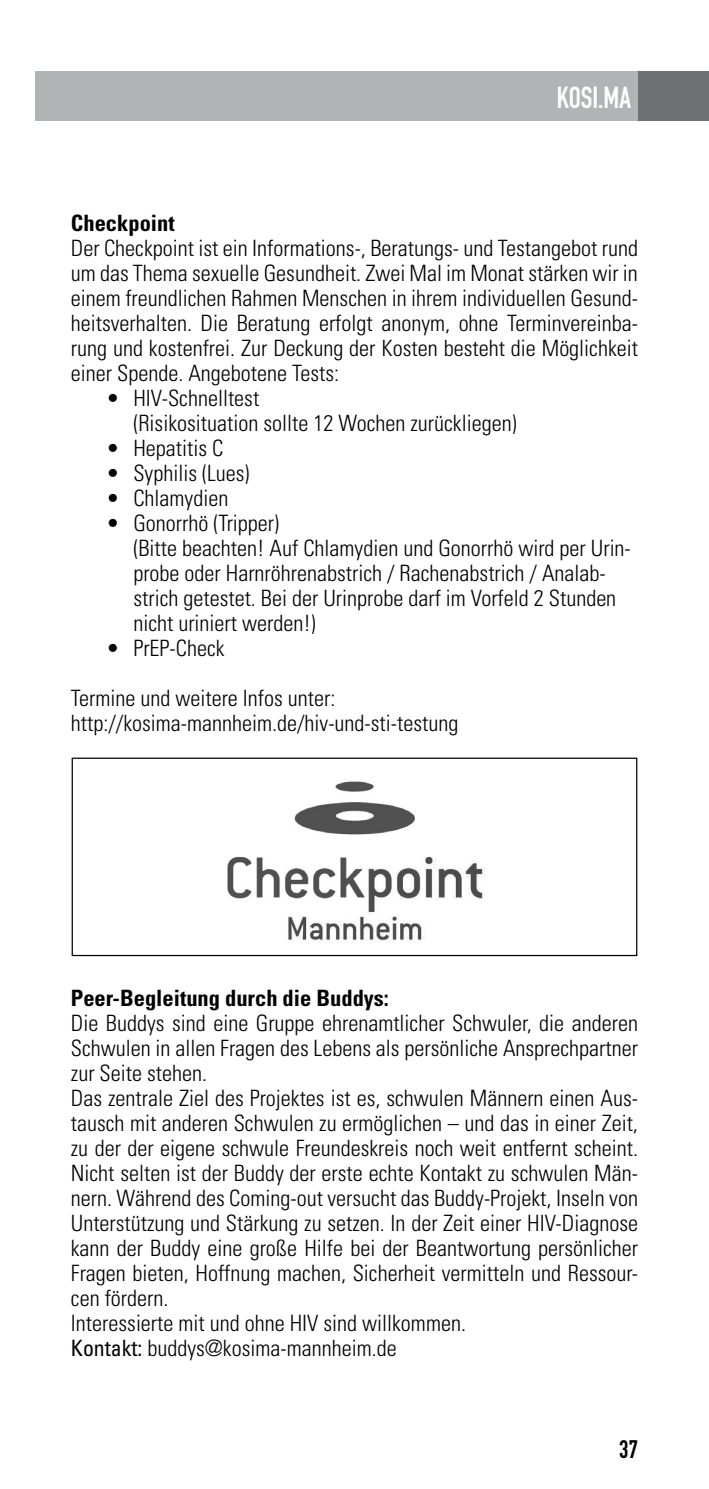
<style>
.page{position:relative;width:709px;height:1489px;background:#fff}
.page>*{position:absolute;margin:0;border:0;box-sizing:border-box;transform-origin:0 0}
.t1{font:30px "DIN Engschrift";color:#fff;scale:.95 1}
.t2{font:25px "DIN Engschrift";color:#000}
.t3{font:300 condensed 22.5px/25px "Univers";color:#000}
.t4{font:700 condensed 22.5px "Univers";color:#000}
.s1{font-weight:400}
</style>
<div class="page">
<div style="left:35px;top:71px;width:674px;height:49px;background:#b1b3b4"></div>
<div style="left:638px;top:71px;width:71px;height:49px;background:#707172"></div>
<img style="left:227px;top:781px;width:257px;height:161px">
<div style="left:72px;top:757px;width:565px;height:199px;border:1px solid #000"></div>
<h1 class="t1" style="left:557px;top:79px;width:79px">KOSI.MA</h1>
<p class="t4" style="left:71px;top:209px;width:105px">Checkpoint</p>
<p class="t3" style="left:71px;top:235px;width:569px;text-align:justify">Der Checkpoint ist ein Informations-, Beratungs- und Testangebot rund um das Thema sexuelle Gesundheit. Zwei Mal im Monat stärken wir in einem freundlichen Rahmen Menschen in ihrem individuellen Gesund&shy;heitsverhalten. Die Beratung erfolgt anonym, ohne Terminvereinba&shy;rung und kostenfrei. Zur Deckung der Kosten besteht die Möglichkeit einer Spende. Angebotene Tests:</p>
<p class="t3" style="left:133px;top:385px;width:385px;text-indent:-27px">• HIV-Schnelltest<br>(Risikosituation sollte 12 Wochen zurückliegen)</p>
<p class="t3" style="left:106px;top:435px;width:119px">• Hepatitis C</p>
<p class="t3" style="left:106px;top:460px;width:145px">• Syphilis (Lues)</p>
<p class="t3" style="left:106px;top:485px;width:124px">• Chlamydien</p>
<p class="t3" style="left:133px;top:510px;width:499px;text-indent:-27px">• Gonorrhö (Tripper)<br>(Bitte beachten! Auf Chlamydien und Gonorrhö wird per Urin&shy;probe oder Harnröhrenabstrich / Rachenabstrich / Analab&shy;strich getestet. Bei der Urinprobe darf im Vorfeld 2 Stunden nicht uriniert werden!)</p>
<p class="t3" style="left:106px;top:635px;width:120px">• PrEP-Check</p>
<p class="t3" style="left:71px;top:685px;width:389px">Termine und weitere Infos unter: http://kosima-mannheim.de/hiv-und-sti-testung</p>
<p class="t4" style="left:71px;top:984px;width:319px">Peer-Begleitung durch die Buddys:</p>
<p class="t3" style="left:71px;top:1010px;width:569px">Die Buddys sind eine Gruppe ehrenamtlicher Schwuler, die anderen Schwulen in allen Fragen des Lebens als persönliche Ansprechpartner zur Seite stehen.<br>Das zentrale Ziel des Projektes ist es, schwulen Männern einen Aus&shy;tausch mit anderen Schwulen zu ermöglichen – und das in einer Zeit, zu der der eigene schwule Freundeskreis noch weit entfernt scheint.<br>Nicht selten ist der Buddy der erste echte Kontakt zu schwulen Män&shy;nern. Während des Coming-out versucht das Buddy-Projekt, Inseln von Unterstützung und Stärkung zu setzen. In der Zeit einer HIV-Diagnose kann der Buddy eine große Hilfe bei der Beantwortung persönlicher Fragen bieten, Hoffnung machen, Sicherheit vermitteln und Ressour&shy;cen fördern.<br>Interessierte mit und ohne HIV sind willkommen.<br><span class="s1">Kontakt:</span> buddys@kosima-mannheim.de</p>
<p class="t2" style="left:619px;top:1434px;width:21px">37</p>
</div>
